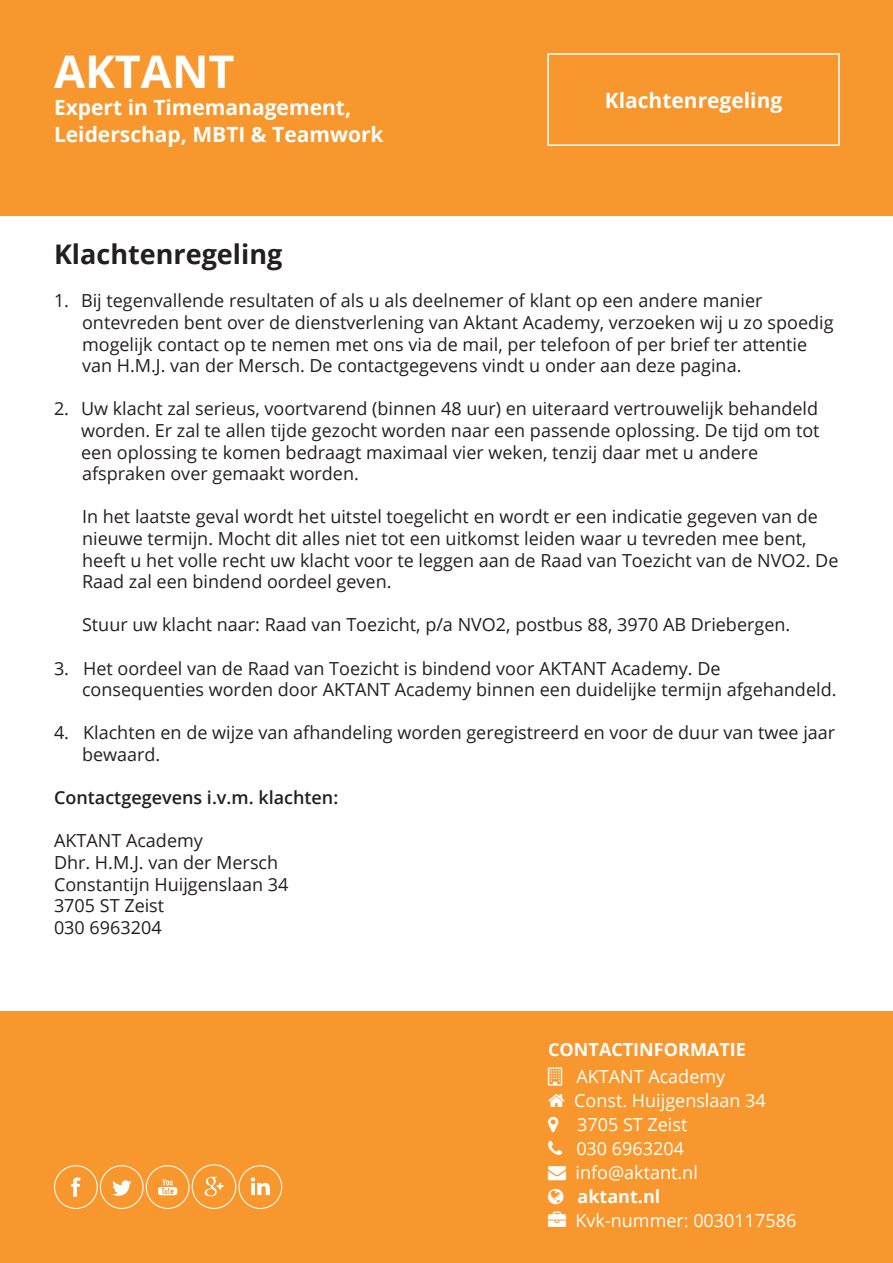
<style>
.page{position:relative;width:893px;height:1263px;background:#fff}
.page>*{position:absolute;margin:0;border:0;box-sizing:border-box;transform-origin:0 0}
.t1{font:700 45px "Open Sans";color:#fff}
.t2{font:700 27px "Open Sans";color:#231f20}
.t3{font:700 21px/27px "Open Sans";color:#fff}
.t4{font:18px/21.6px "Open Sans";color:#231f20}
.t5{font:18px/24px "Open Sans";color:#fff}
.t6{font:600 18px "Open Sans";color:#231f20}
.t7{font:700 18px "Open Sans";color:#fff}
.s1{font-weight:700}
</style>
<div class="page">
<div style="left:0;top:0;width:893px;height:216px;background:#f7972d"></div>
<div style="left:547px;top:53px;width:293px;height:93px;border:2px solid #fff"></div>
<div style="left:0;top:1012px;width:893px;height:251px;background:#f7972d"></div>
<svg style="left:54px;top:1164px;width:228px;height:45px"></svg>
<h1 class="t1" style="left:54px;top:40px;width:182px">AKTANT</h1>
<p class="t3" style="left:54px;top:94px;width:331px">Expert in Timemanagement,<br>Leiderschap, MBTI &amp; Teamwork</p>
<p class="t3" style="left:605px;top:86px;width:179px">Klachtenregeling</p>
<h2 class="t2" style="left:54px;top:235px;width:230px">Klachtenregeling</h2>
<p class="t4" style="left:82px;top:289px;width:753px;text-indent:-28px">1. Bij tegenvallende resultaten of als u als deelnemer of klant op een andere manier ontevreden bent over de dienstverlening van Aktant Academy, verzoeken wij u zo spoedig mogelijk contact op te nemen met ons via de mail, per telefoon of per brief ter attentie van H.M.J. van der Mersch. De contactgegevens vindt u onder aan deze pagina.</p>
<p class="t4" style="left:81px;top:397px;width:740px;text-indent:-27px">2. Uw klacht zal serieus, voortvarend (binnen 48 uur) en uiteraard vertrouwelijk behandeld worden. Er zal te allen tijde gezocht worden naar een passende oplossing. De tijd om tot een oplossing te komen bedraagt maximaal vier weken, tenzij daar met u andere afspraken over gemaakt worden.</p>
<p class="t4" style="left:82px;top:505px;width:758px">In het laatste geval wordt het uitstel toegelicht en wordt er een indicatie gegeven van de nieuwe termijn. Mocht dit alles niet tot een uitkomst leiden waar u tevreden mee bent, heeft u het volle recht uw klacht voor te leggen aan de Raad van Toezicht van de NVO2. De Raad zal een bindend oordeel geven.</p>
<p class="t4" style="left:82px;top:613px;width:710px">Stuur uw klacht naar: Raad van Toezicht, p/a NVO2, postbus 88, 3970 AB Driebergen.</p>
<p class="t4" style="left:82px;top:657px;width:756px;text-indent:-28px">3. Het oordeel van de Raad van Toezicht is bindend voor AKTANT Academy. De consequenties worden door AKTANT Academy binnen een duidelijke termijn afgehandeld.</p>
<p class="t4" style="left:82px;top:721px;width:755px;text-indent:-28px">4. Klachten en de wijze van afhandeling worden geregistreerd en voor de duur van twee jaar bewaard.</p>
<p class="t6" style="left:54px;top:785px;width:286px">Contactgegevens i.v.m. klachten:</p>
<p class="t4" style="left:54px;top:829px;width:236px">AKTANT Academy<br>Dhr. H.M.J. van der Mersch<br>Constantijn Huijgenslaan 34<br>3705 ST Zeist<br>030 6963204</p>
<p class="t7" style="left:548px;top:1037px;width:199px">CONTACTINFORMATIE</p>
<p class="t5" style="left:574px;top:1064px;width:193px">AKTANT Academy<br>Const. Huijgenslaan 34<br>3705 ST Zeist<br>030 6963204</p>
<p class="t5" style="left:548px;top:1160px;width:151px;text-align:center">→ info@aktant.nl <span class="s1">aktant.nl</span></p>
<p class="t5" style="left:575px;top:1208px;width:222px">Kvk-nummer: 0030117586</p>
</div>
